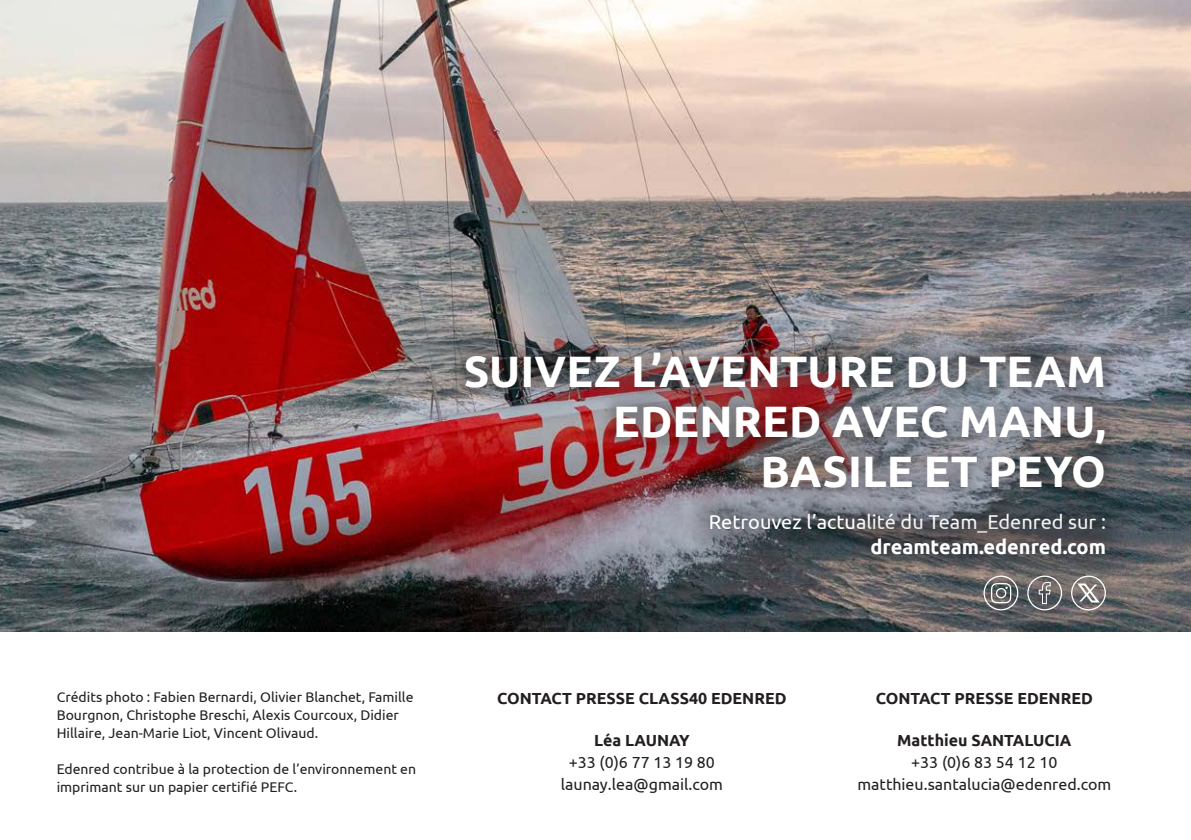
<style>
.page{position:relative;width:1191px;height:840px;background:#fff}
.page>*{position:absolute;margin:0;border:0;box-sizing:border-box;transform-origin:0 0}
.Titre{font:700 44px/50px "Ubuntu";color:#fff;text-align:right}
.texte_courant{font:20px "Ubuntu";color:#fff}
.texte_courant-2{font:700 20px "Ubuntu";color:#fff}
.Contacts{font:16px "Ubuntu";color:#231f20}
.texte_courant-3{font:700 16px "Ubuntu";color:#231f20}
.Contacts-2{font:700 16px "Ubuntu";color:#231f20}
.Contacts-3{font:14px/18px "Ubuntu";color:#231f20}
</style>
<div class="page">
<img style="left:0;top:0;width:1191px;height:631px">
<div style="left:447px;top:335px;width:675px;height:170px;background:#231f20;opacity:.3"></div>
<div style="left:680px;top:483px;width:454px;height:78px;background:#231f20;opacity:.3"></div>
<div style="left:841px;top:508px;width:293px;height:76px;background:#231f20;opacity:.3"></div>
<div style="left:971px;top:563px;width:59px;height:58px;background:#231f20;opacity:.3"></div>
<svg style="left:983px;top:575px;width:32px;height:35px"></svg>
<div style="left:1015px;top:563px;width:58px;height:58px;background:#231f20;opacity:.3"></div>
<svg style="left:1027px;top:575px;width:35px;height:35px"></svg>
<svg style="left:1071px;top:575px;width:35px;height:35px"></svg>
<p class="Titre" style="left:464px;top:345px;width:643px">SUIVEZ L’AVENTURE DU TEAM<br>EDENRED AVEC MANU,<br>BASILE ET PEYO</p>
<p class="texte_courant" style="left:708px;top:509px;width:399px">Retrouvez l’actualité du Team_Edenred sur :</p>
<p class="texte_courant-2" style="left:870px;top:534px;width:237px">dreamteam.edenred.com</p>
<p class="Contacts-3" style="left:57px;top:687px;width:358px">Crédits photo : Fabien Bernardi, Olivier Blanchet, Famille<br>Bourgnon, Christophe Breschi, Alexis Courcoux, Didier<br>Hillaire, Jean-Marie Liot, Vincent Olivaud.</p>
<p class="Contacts-3" style="left:57px;top:759px;width:361px">Edenred contribue à la protection de l’environnement en imprimant sur un papier certifié PEFC.</p>
<p class="Contacts-3" style="left:49px;top:781px;width:17px">32</p>
<p class="texte_courant-3" style="left:497px;top:687px;width:291px">CONTACT PRESSE CLASS40 EDENRED</p>
<p class="Contacts-2" style="left:594px;top:729px;width:97px">Léa LAUNAY</p>
<p class="Contacts" style="left:569px;top:751px;width:148px">+33 (0)6 77 13 19 80</p>
<p class="Contacts" style="left:561px;top:773px;width:164px">launay.lea@gmail.com</p>
<p class="texte_courant-3" style="left:876px;top:687px;width:218px">CONTACT PRESSE EDENRED</p>
<p class="Contacts-2" style="left:897px;top:729px;width:176px">Matthieu SANTALUCIA</p>
<p class="Contacts" style="left:911px;top:751px;width:148px">+33 (0)6 83 54 12 10</p>
<p class="Contacts" style="left:857px;top:773px;width:255px">matthieu.santalucia@edenred.com</p>
</div>
